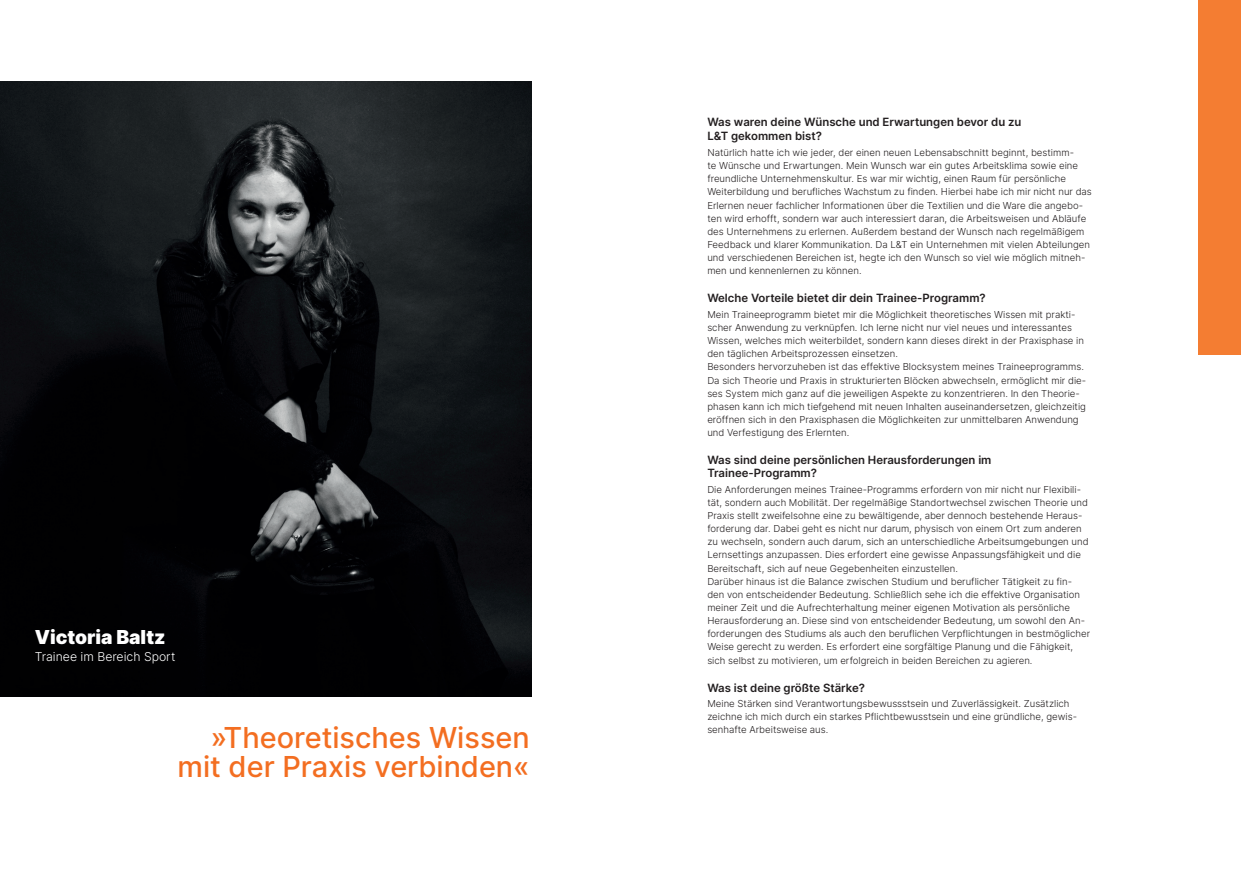
<style>
.page{position:relative;width:1241px;height:876px;background:#fff}
.page>*{position:absolute;margin:0;border:0;box-sizing:border-box;transform-origin:0 0}
.t1{font:500 28.88px/29.8px "Inter";color:#f36e21;text-align:right}
.t2{font:900 19.25px "Inter";color:#fff}
.t3{font:300 12.25px "Inter";color:#fff}
.t4{font:600 11.38px/14px "Inter";color:#231f20}
.t5{font:300 9.62px/13.1px "Inter";color:#231f20}
</style>
<div class="page">
<img style="left:0;top:82px;width:531px;height:614px">
<div style="left:1198px;top:0;width:42px;height:355px;background:#f47d32"></div>
<h2 class="t2" style="left:35px;top:623px;width:132px">Victoria Baltz</h2>
<p class="t3" style="left:35px;top:647px;width:142px">Trainee im Bereich Sport</p>
<h1 class="t1" style="left:177px;top:721px;width:353px">»Theoretisches Wissen mit der Praxis verbinden«</h1>
<p class="t4" style="left:707px;top:115px;width:315px">Was waren deine Wünsche und Erwartungen bevor du zu<br>L&amp;T gekommen bist?</p>
<p class="t5" style="left:707px;top:146px;width:386px">Natürlich hatte ich wie jeder, der einen neuen Lebensabschnitt beginnt, bestimm-<br>te Wünsche und Erwartungen. Mein Wunsch war ein gutes Arbeitsklima sowie eine freundliche Unternehmenskultur. Es war mir wichtig, einen Raum für persönliche Weiterbildung und berufliches Wachstum zu finden. Hierbei habe ich mir nicht nur das Erlernen neuer fachlicher Informationen über die Textilien und die Ware die angebo&shy;ten wird erhofft, sondern war auch interessiert daran, die Arbeitsweisen und Abläufe des Unternehmens zu erlernen. Außerdem bestand der Wunsch nach regelmäßigem Feedback und klarer Kommunikation. Da L&amp;T ein Unternehmen mit vielen Abteilungen und verschiedenen Bereichen ist, hegte ich den Wunsch so viel wie möglich mitneh&shy;men und kennenlernen zu können.</p>
<p class="t4" style="left:707px;top:291px;width:280px">Welche Vorteile bietet dir dein Trainee-Programm?</p>
<p class="t5" style="left:707px;top:307px;width:380px">Mein Traineeprogramm bietet mir die Möglichkeit theoretisches Wissen mit prakti&shy;scher Anwendung zu verknüpfen. Ich lerne nicht nur viel neues und interessantes Wissen, welches mich weiterbildet, sondern kann dieses direkt in der Praxisphase in den täglichen Arbeitsprozessen einsetzen.<br>Besonders hervorzuheben ist das effektive Blocksystem meines Traineeprogramms.<br>Da sich Theorie und Praxis in strukturierten Blöcken abwechseln, ermöglicht mir die&shy;ses System mich ganz auf die jeweiligen Aspekte zu konzentrieren. In den Theorie&shy;phasen kann ich mich tiefgehend mit neuen Inhalten auseinandersetzen, gleichzeitig eröffnen sich in den Praxisphasen die Möglichkeiten zur unmittelbaren Anwendung und Verfestigung des Erlernten.</p>
<p class="t4" style="left:707px;top:453px;width:285px;line-height:13.1px">Was sind deine persönlichen Herausforderungen im<br>Trainee-Programm?</p>
<p class="t5" style="left:707px;top:482px;width:384px">Die Anforderungen meines Trainee-Programms erfordern von mir nicht nur Flexibili&shy;tät, sondern auch Mobilität. Der regelmäßige Standortwechsel zwischen Theorie und Praxis stellt zweifelsohne eine zu bewältigende, aber dennoch bestehende Heraus&shy;forderung dar. Dabei geht es nicht nur darum, physisch von einem Ort zum anderen zu wechseln, sondern auch darum, sich an unterschiedliche Arbeitsumgebungen und Lernsettings anzupassen. Dies erfordert eine gewisse Anpassungsfähigkeit und die Bereitschaft, sich auf neue Gegebenheiten einzustellen.<br>Darüber hinaus ist die Balance zwischen Studium und beruflicher Tätigkeit zu fin&shy;den von entscheidender Bedeutung. Schließlich sehe ich die effektive Organisation meiner Zeit und die Aufrechterhaltung meiner eigenen Motivation als persönliche Herausforderung an. Diese sind von entscheidender Bedeutung, um sowohl den An&shy;forderungen des Studiums als auch den beruflichen Verpflichtungen in bestmöglicher Weise gerecht zu werden. Es erfordert eine sorgfältige Planung und die Fähigkeit, sich selbst zu motivieren, um erfolgreich in beiden Bereichen zu agieren.</p>
<p class="t4" style="left:707px;top:680px;width:159px">Was ist deine größte Stärke?</p>
<p class="t5" style="left:707px;top:697px;width:371px">Meine Stärken sind Verantwortungsbewussstsein und Zuverlässigkeit. Zusätzlich zeichne ich mich durch ein starkes Pflichtbewusstsein und eine gründliche, gewis&shy;senhafte Arbeitsweise aus.</p>
</div>
